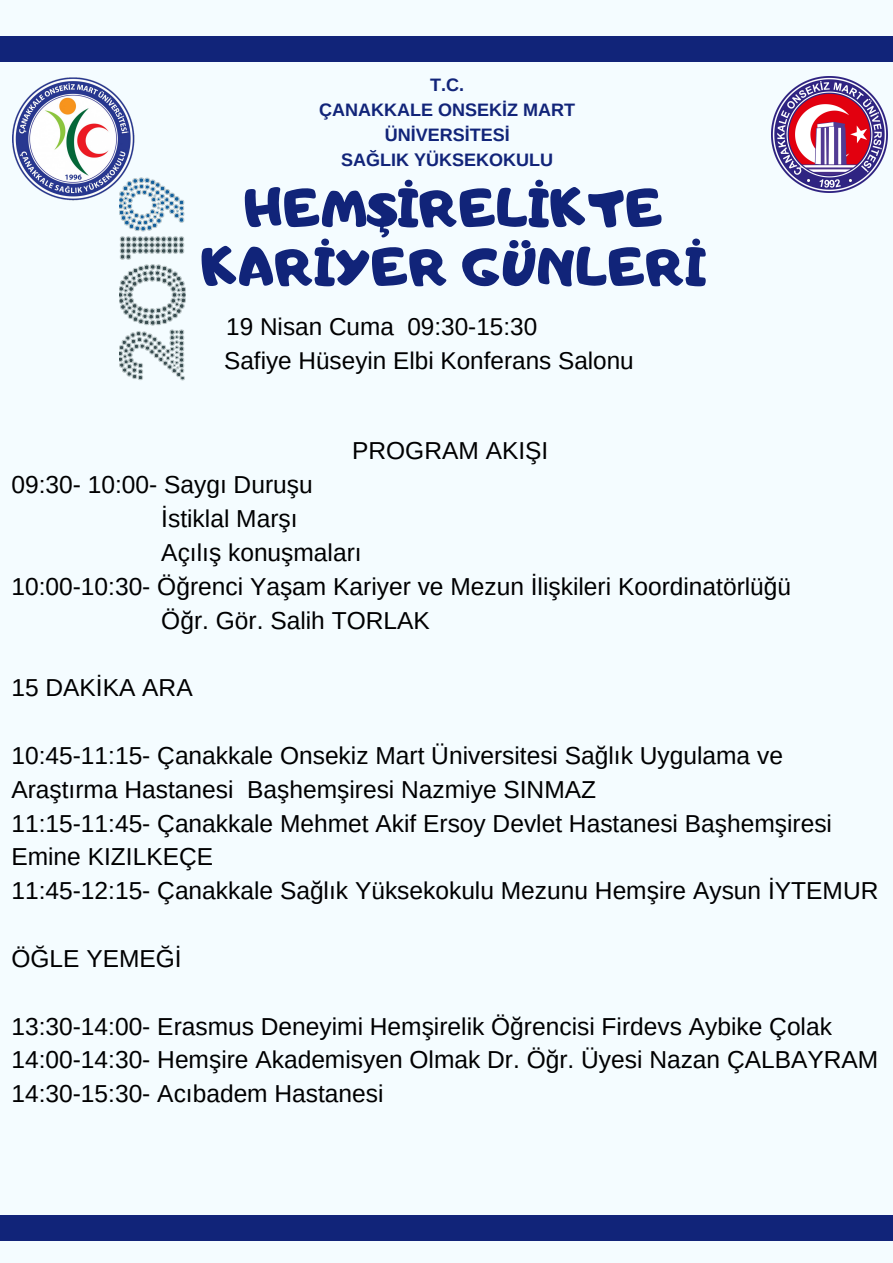
<style>
.page{position:relative;width:893px;height:1263px;background:#f4fcff}
.page>*{position:absolute;margin:0;border:0;box-sizing:border-box;transform-origin:0 0}
.t1{font:51.22px/58.9px "Adigiana Toybox";color:#112479;text-align:center}
.t2{font:24.53px/33.8px "Arimo";color:#000}
.t3{font:24.3px/33.7px "Arimo";color:#000}
.t4{font:700 18px/24.8px "Arimo";color:#112479;text-align:center}
</style>
<div class="page">
<div style="left:0;top:36px;width:893px;height:26px;background:#112479"></div>
<img style="left:772px;top:76px;width:115px;height:116px">
<img style="left:12px;top:77px;width:131px;height:124px">
<div style="left:0;top:1215px;width:893px;height:26px;background:#112479"></div>
<img style="left:119px;top:178px;width:67px;height:203px">
<p class="t4" style="left:319px;top:73px;width:258px">T.C.<br>ÇANAKKALE ONSEKİZ MART<br>ÜNİVERSİTESİ<br>SAĞLIK YÜKSEKOKULU</p>
<h1 class="t1" style="left:201px;top:178px;width:507px">HEMŞİRELİKTE<br>KARİYER GÜNLERİ</h1>
<p class="t3" style="left:224px;top:310px;width:411px">19 Nisan Cuma 09:30-15:30<br>Safiye Hüseyin Elbi Konferans Salonu</p>
<p class="t2" style="left:352px;top:434px;width:198px">PROGRAM AKIŞI</p>
<p class="t2" style="left:11px;top:468px;width:303px">09:30- 10:00- Saygı Duruşu</p>
<p class="t2" style="left:161px;top:502px;width:138px">İstiklal Marşı</p>
<p class="t2" style="left:161px;top:535px;width:202px">Açılış konuşmaları</p>
<p class="t2" style="left:11px;top:569px;width:781px">10:00-10:30- Öğrenci Yaşam Kariyer ve Mezun İlişkileri Koordinatörlüğü</p>
<p class="t2" style="left:161px;top:603px;width:270px">Öğr. Gör. Salih TORLAK</p>
<p class="t2" style="left:11px;top:671px;width:183px">15 DAKİKA ARA</p>
<p class="t2" style="left:11px;top:738px;width:868px">10:45-11:15- Çanakkale Onsekiz Mart Üniversitesi Sağlık Uygulama ve Araştırma Hastanesi Başhemşiresi Nazmiye SINMAZ<br>11:15-11:45- Çanakkale Mehmet Akif Ersoy Devlet Hastanesi Başhemşiresi Emine KIZILKEÇE<br>11:45-12:15- Çanakkale Sağlık Yüksekokulu Mezunu Hemşire Aysun İYTEMUR</p>
<p class="t2" style="left:11px;top:941px;width:172px">ÖĞLE YEMEĞİ</p>
<p class="t2" style="left:11px;top:1009px;width:868px">13:30-14:00- Erasmus Deneyimi Hemşirelik Öğrencisi Firdevs Aybike Çolak<br>14:00-14:30- Hemşire Akademisyen Olmak Dr. Öğr. Üyesi Nazan ÇALBAYRAM<br>14:30-15:30- Acıbadem Hastanesi</p>
</div>
